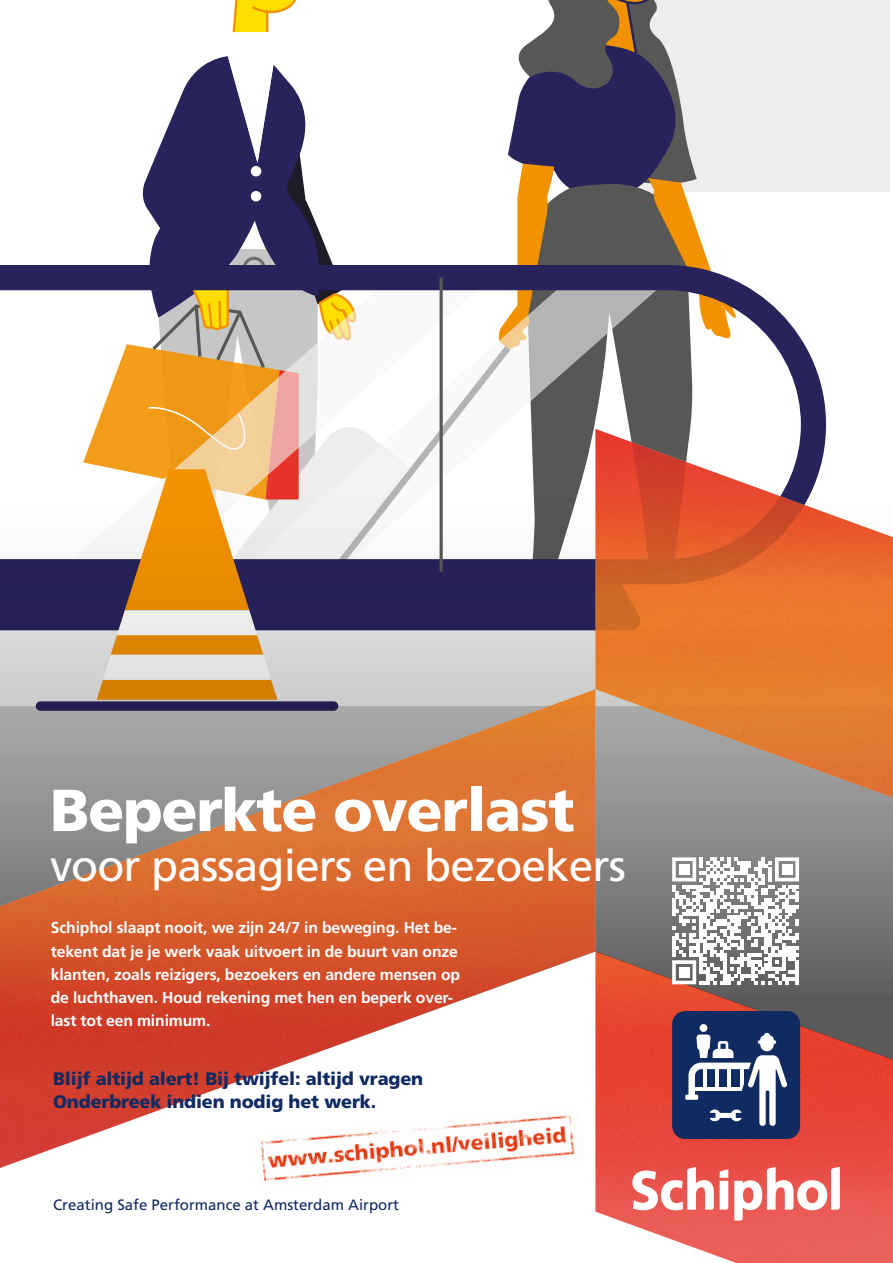
<style>
.page{position:relative;width:893px;height:1263px;background:#fff}
.page>*{position:absolute;margin:0;border:0;box-sizing:border-box;transform-origin:0 0}
.t1{font:900 59.1px "Frutiger LT Pro";letter-spacing:-.02em;color:#fff}
.t2{font:44.25px "Frutiger LT Pro";letter-spacing:-.02em;color:#fff}
.t3{font:900 18px/22.5px "Frutiger LT Pro";letter-spacing:-.01em;color:#102a62}
.t4{font:700 15.75px/23.2px "Frutiger LT Pro";letter-spacing:-.01em;color:#fff}
.t5{font:15px "Frutiger LT Pro";color:#102a62}
</style>
<div class="page">
<svg style="left:0;top:0;width:890px;height:429px"></svg>
<img style="left:0;top:429px;width:893px;height:834px">
<svg style="left:672px;top:857px;width:127px;height:127px"></svg>
<div style="left:679px;top:864px;width:10px;height:10px;background:#fff"></div>
<div style="left:782px;top:864px;width:10px;height:10px;background:#fff"></div>
<div style="left:679px;top:967px;width:10px;height:10px;background:#fff"></div>
<svg style="left:720px;top:1169px;width:8px;height:41px"></svg>
<svg style="left:632px;top:1167px;width:82px;height:43px"></svg>
<svg style="left:734px;top:1167px;width:106px;height:53px"></svg>
<svg style="left:672px;top:1011px;width:128px;height:128px"></svg>
<h1 class="t1" style="left:50px;top:775px;width:526px">Beperkte overlast</h1>
<h2 class="t2" style="left:50px;top:839px;width:578px">voor passagiers en bezoekers</h2>
<p class="t4" style="left:51px;top:916px;width:411px">Schiphol slaapt nooit, we zijn 24/7 in beweging. Het be&shy;tekent dat je je werk vaak uitvoert in de buurt van onze klanten, zoals reizigers, bezoekers en andere mensen op de luchthaven. Houd rekening met hen en beperk over&shy;last tot een minimum.</p>
<p class="t3" style="left:53px;top:1067px;width:372px">Blijf altijd alert! Bij twijfel: altijd vragen<br>Onderbreek indien nodig het werk.</p>
<p class="t5" style="left:53px;top:1196px;width:347px">Creating Safe Performance at Amsterdam Airport</p>
</div>
